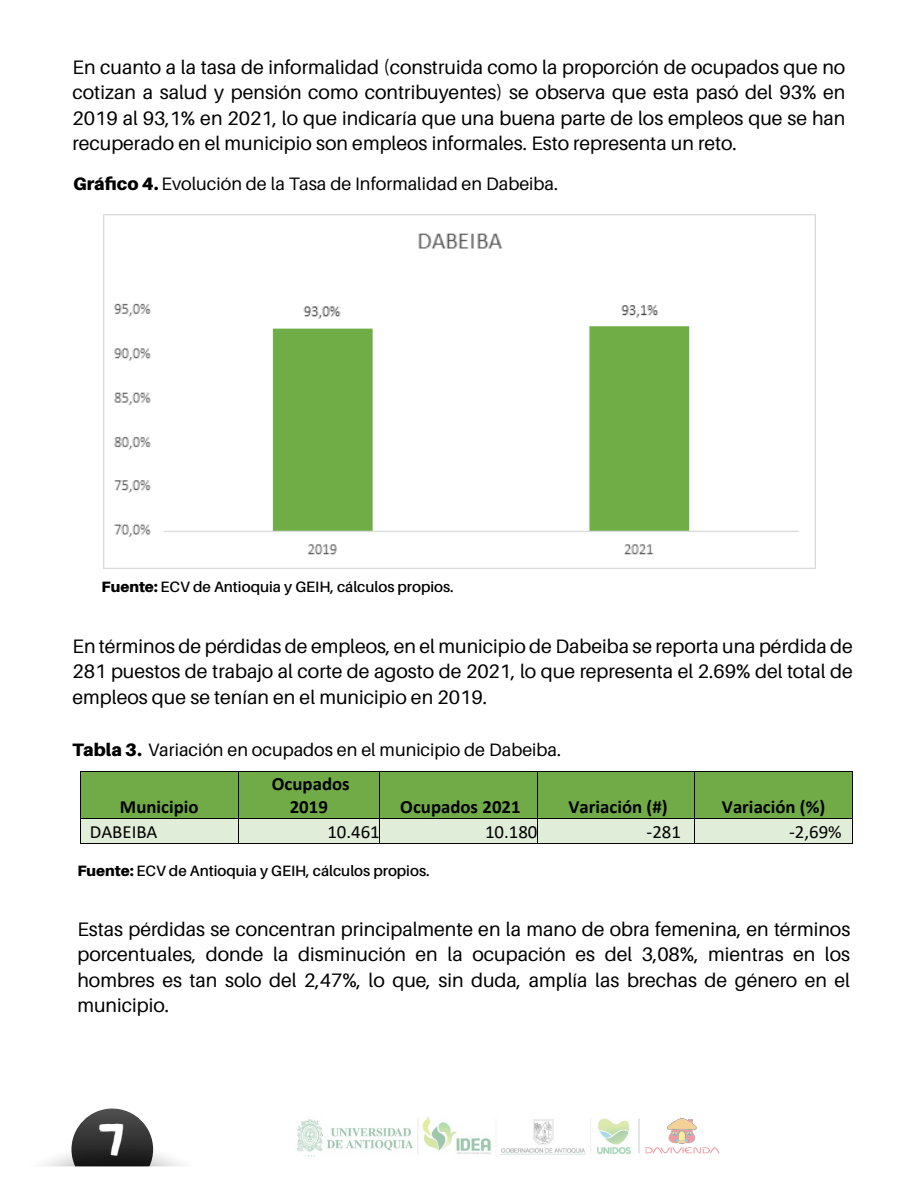
<style>
.page{position:relative;width:918px;height:1188px;background:#fff}
.page>*{position:absolute;margin:0;border:0;box-sizing:border-box;transform-origin:0 0}
.t1{font:44.85px "DK Plakkaat";color:#fff}
.t2{font:19.5px/25.5px "Aileron";color:#000;text-align:justify}
.t3{font:700 18.6px/22.8px "Calibri";color:#000;text-align:center}
.t4{font:18.6px "Calibri";color:#000}
.t5{font:18px "Aileron";color:#000}
.t6{font:600 15px "Aileron";color:#000}
.s1{font-weight:900}
</style>
<div class="page">
<img style="left:297px;top:1117px;width:343px;height:40px">
<svg style="left:645px;top:1118px;width:74px;height:36px"></svg>
<hr style="left:639px;top:1118px;width:1px;height:35px;background:#808080">
<svg style="left:43px;top:1109px;width:139px;height:57px"></svg>
<div style="left:81px;top:772px;width:157px;height:46px;background:#70ab47"></div>
<div style="left:238px;top:772px;width:141px;height:46px;background:#70ab47"></div>
<div style="left:380px;top:772px;width:157px;height:46px;background:#70ab47"></div>
<div style="left:538px;top:772px;width:156px;height:46px;background:#70ab47"></div>
<div style="left:695px;top:772px;width:157px;height:46px;background:#70ab47"></div>
<hr style="left:81px;top:771px;width:157px;height:1px;background:#000">
<hr style="left:238px;top:771px;width:141px;height:1px;background:#000">
<hr style="left:380px;top:771px;width:157px;height:1px;background:#000">
<hr style="left:538px;top:771px;width:157px;height:1px;background:#000">
<hr style="left:695px;top:771px;width:157px;height:1px;background:#000">
<hr style="left:80px;top:772px;width:1px;height:46px;background:#000">
<hr style="left:238px;top:772px;width:1px;height:46px;background:#000">
<hr style="left:379px;top:772px;width:1px;height:46px;background:#000">
<hr style="left:537px;top:772px;width:1px;height:46px;background:#000">
<hr style="left:695px;top:772px;width:1px;height:46px;background:#000">
<hr style="left:852px;top:772px;width:1px;height:46px;background:#000">
<div style="left:81px;top:819px;width:157px;height:24px;background:#e0edd8"></div>
<div style="left:238px;top:819px;width:141px;height:24px;background:#e0edd8"></div>
<div style="left:380px;top:819px;width:157px;height:24px;background:#e0edd8"></div>
<div style="left:538px;top:819px;width:156px;height:24px;background:#e0edd8"></div>
<div style="left:695px;top:819px;width:157px;height:24px;background:#e0edd8"></div>
<hr style="left:81px;top:818px;width:157px;height:1px;background:#000">
<hr style="left:238px;top:818px;width:141px;height:1px;background:#000">
<hr style="left:380px;top:818px;width:157px;height:1px;background:#000">
<hr style="left:538px;top:818px;width:157px;height:1px;background:#000">
<hr style="left:695px;top:818px;width:157px;height:1px;background:#000">
<svg style="left:80px;top:818px;width:1px;height:26px"></svg>
<hr style="left:81px;top:843px;width:157px;height:1px;background:#000">
<svg style="left:238px;top:819px;width:1px;height:24px"></svg>
<hr style="left:238px;top:843px;width:141px;height:1px;background:#000">
<svg style="left:379px;top:818px;width:1px;height:26px"></svg>
<hr style="left:380px;top:843px;width:157px;height:1px;background:#000">
<svg style="left:537px;top:818px;width:1px;height:26px"></svg>
<hr style="left:538px;top:843px;width:157px;height:1px;background:#000">
<hr style="left:695px;top:843px;width:157px;height:1px;background:#000">
<svg style="left:852px;top:818px;width:1px;height:26px"></svg>
<img style="left:104px;top:215px;width:711px;height:354px">
<p class="t2" style="left:73px;top:54px;width:774px">En cuanto a la tasa de informalidad (construida como la proporción de ocupados que no cotizan a salud y pensión como contribuyentes) se observa que esta pasó del 93% en 2019 al 93,1% en 2021, lo que indicaría que una buena parte de los empleos que se han recuperado en el municipio son empleos informales. Esto representa un reto.</p>
<p class="t5" style="left:73px;top:174px;width:487px"><span class="s1">Gráfico 4.</span> Evolución de la Tasa de Informalidad en Dabeiba.</p>
<p class="t6" style="left:102px;top:578px;width:354px"><span class="s1">Fuente:</span> ECV de Antioquia y GEIH, cálculos propios.</p>
<p class="t2" style="left:73px;top:634px;width:782px">En términos de pérdidas de empleos, en el municipio de Dabeiba se reporta una pérdida de 281 puestos de trabajo al corte de agosto de 2021, lo que representa el 2.69% del total de empleos que se tenían en el municipio en 2019.</p>
<p class="t5" style="left:73px;top:740px;width:490px"><span class="s1">Tabla 3.</span> Variación en ocupados en el municipio de Dabeiba.</p>
<p class="t3" style="left:120px;top:795px;width:80px">Municipio</p>
<p class="t3" style="left:272px;top:772px;width:79px">Ocupados<br>2019</p>
<p class="t3" style="left:400px;top:795px;width:122px">Ocupados 2021</p>
<p class="t3" style="left:569px;top:795px;width:101px">Variación (#)</p>
<p class="t3" style="left:722px;top:795px;width:105px">Variación (%)</p>
<p class="t4" style="left:90px;top:819px;width:69px">DABEIBA</p>
<p class="t4" style="left:327px;top:819px;width:54px">10.461</p>
<p class="t4" style="left:485px;top:819px;width:54px">10.180</p>
<p class="t4" style="left:647px;top:819px;width:36px">-281</p>
<p class="t4" style="left:789px;top:819px;width:54px">-2,69%</p>
<p class="t6" style="left:77px;top:862px;width:354px"><span class="s1">Fuente:</span> ECV de Antioquia y GEIH, cálculos propios.</p>
<p class="t2" style="left:77px;top:916px;width:774px">Estas pérdidas se concentran principalmente en la mano de obra femenina, en términos porcentuales, donde la disminución en la ocupación es del 3,08%, mientras en los hombres es tan solo del 2,47%, lo que, sin duda, amplía las brechas de género en el municipio.</p>
<h1 class="t1" style="left:98px;top:1113px;width:27px">7</h1>
</div>
